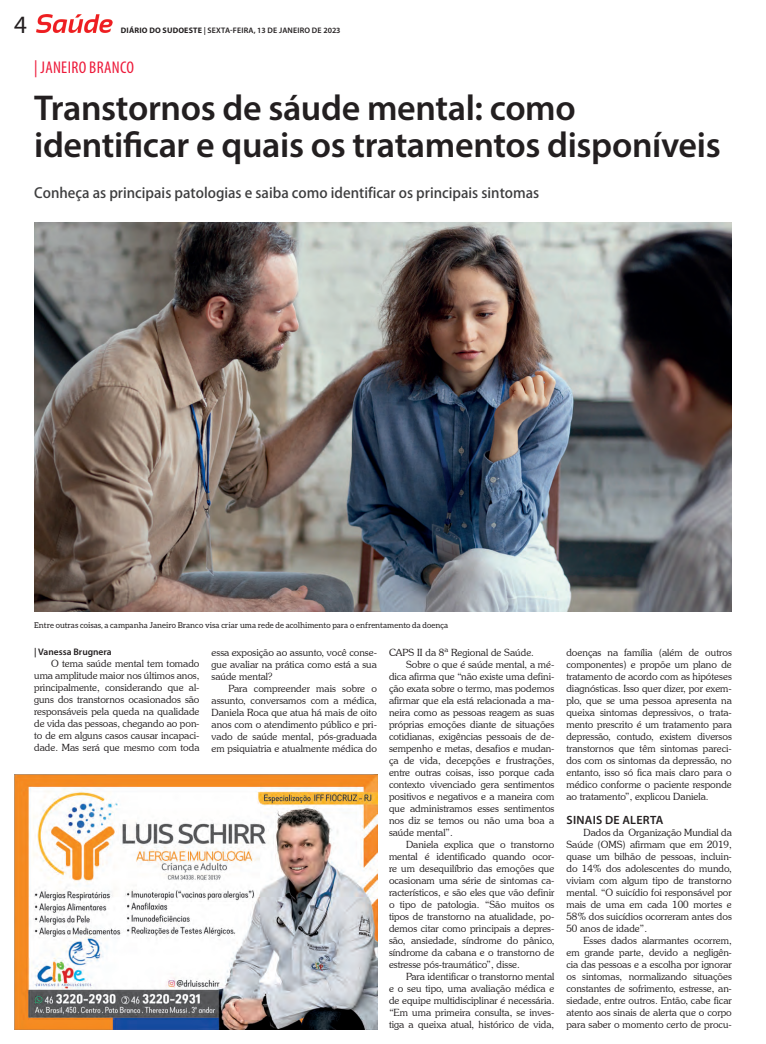
<style>
.page{position:relative;width:766px;height:1044px;background:#fff}
.page>*{position:absolute;margin:0;border:0;box-sizing:border-box;transform-origin:0 0}
.t1{font:600 36px/37px "Myriad Pro";letter-spacing:-.01em;color:#231f20}
.t2{font:25px "Myriad Pro";color:#231f20}
.t3{font:condensed 17px "Myriad Pro";letter-spacing:.02em;color:#ed1a3a}
.t4{font:500 14px "Koz Go Pro";color:#3e3e3f}
.t5{font:600 12px "Myriad Pro";letter-spacing:.02em;color:#231f20}
.t6{font:300 10px/12px "Souvenir IT Cby BT";color:#231f20;text-align:justify}
.t7{font:600 9.5px "Myriad Pro";color:#231f20}
.t8{font:8px "Aleo";color:#231f20}
.t9{font:600 8px "Myriad Pro";letter-spacing:.02em;color:#231f20}
.s1{font-weight:700}
</style>
<div class="page">
<img style="left:36px;top:14px;width:76px;height:19px">
<img style="left:14px;top:774px;width:363px;height:255px">
<img style="left:34px;top:223px;width:697px;height:388px">
<h2 class="t2" style="left:14px;top:9px;width:14px">4</h2>
<p class="t9" style="left:121px;top:25px;width:221px"><span class="s1">DIÁRIO DO SUDOESTE</span> | SEXTA-FEIRA, 13 DE JANEIRO DE 2023</p>
<h3 class="t3" style="left:34px;top:57px;width:101px">| JANEIRO BRANCO</h3>
<h1 class="t1" style="left:34px;top:89px;width:687px">Transtornos de sáude mental: como identificar e quais os tratamentos disponíveis</h1>
<h3 class="t4" style="left:34px;top:184px;width:506px">Conheça as principais patologias e saiba como identificar os principais sintomas</h3>
<p class="t8" style="left:34px;top:620px;width:415px">Entre outras coisas, a campanha Janeiro Branco visa criar uma rede de acolhimento para o enfrentamento da doença</p>
<p class="t7" style="left:34px;top:646px;width:79px">| Vanessa Brugnera</p>
<p class="t6" style="left:34px;top:657px;width:167px;text-indent:17px">O tema saúde mental tem tomado uma amplitude maior nos últimos anos, principalmente, considerando que al&shy;guns dos transtornos ocasionados são responsáveis pela queda na qualidade de vida das pessoas, chegando ao pon&shy;to de em alguns casos causar incapaci&shy;dade. Mas será que mesmo com toda</p>
<p class="t6" style="left:211px;top:646px;width:167px">essa exposição ao assunto, você conse&shy;gue avaliar na prática como está a sua saúde mental?</p>
<p class="t6" style="left:211px;top:682px;width:167px;text-indent:17px">Para compreender mais sobre o assunto, conversamos com a médica, Daniela Roca que atua há mais de oito anos com o atendimento público e pri&shy;vado de saúde mental, pós-graduada em psiquiatria e atualmente médica do</p>
<p class="t6" style="left:389px;top:646px;width:146px">CAPS II da 8ª Regional de Saúde.</p>
<p class="t6" style="left:406px;top:658px;width:150px">Sobre o que é saúde mental, a mé-</p>
<p class="t6" style="left:389px;top:670px;width:167px">dica afirma que “não existe uma defini-</p>
<p class="t6" style="left:389px;top:682px;width:167px">ção exata sobre o termo, mas podemos</p>
<p class="t6" style="left:389px;top:694px;width:167px">afirmar que ela está relacionada a ma-</p>
<p class="t6" style="left:389px;top:706px;width:167px">neira como as pessoas reagem as suas</p>
<p class="t6" style="left:389px;top:718px;width:167px">próprias emoções diante de situações</p>
<p class="t6" style="left:389px;top:730px;width:167px">cotidianas, exigências pessoais de de-</p>
<p class="t6" style="left:389px;top:742px;width:167px">sempenho e metas, desafios e mudan-</p>
<p class="t6" style="left:389px;top:754px;width:167px">ça de vida, decepções e frustrações,</p>
<p class="t6" style="left:389px;top:766px;width:167px">entre outras coisas, isso porque cada</p>
<p class="t6" style="left:389px;top:778px;width:167px">contexto vivenciado gera sentimentos</p>
<p class="t6" style="left:389px;top:790px;width:167px">positivos e negativos e a maneira com</p>
<p class="t6" style="left:389px;top:802px;width:167px">que administramos esses sentimentos</p>
<p class="t6" style="left:389px;top:814px;width:167px">nos diz se temos ou não uma boa a</p>
<p class="t6" style="left:389px;top:826px;width:65px">saúde mental”.</p>
<p class="t6" style="left:406px;top:838px;width:150px">Daniela explica que o transtorno</p>
<p class="t6" style="left:389px;top:850px;width:167px">mental é identificado quando ocor-</p>
<p class="t6" style="left:389px;top:862px;width:167px">re um desequilíbrio das emoções que</p>
<p class="t6" style="left:389px;top:874px;width:167px">ocasionam uma série de sintomas ca-</p>
<p class="t6" style="left:389px;top:886px;width:167px">racterísticos, e são eles que vão definir</p>
<p class="t6" style="left:389px;top:898px;width:167px">o tipo de patologia. “São muitos os</p>
<p class="t6" style="left:389px;top:910px;width:167px">tipos de transtorno na atualidade, po-</p>
<p class="t6" style="left:389px;top:922px;width:167px">demos citar como principais a depres-</p>
<p class="t6" style="left:389px;top:934px;width:167px">são, ansiedade, síndrome do pânico,</p>
<p class="t6" style="left:389px;top:946px;width:167px">síndrome da cabana e o transtorno de</p>
<p class="t6" style="left:389px;top:958px;width:132px">estresse pós-traumático”, disse.</p>
<p class="t6" style="left:406px;top:970px;width:150px">Para identificar o transtorno mental</p>
<p class="t6" style="left:389px;top:982px;width:167px">e o seu tipo, uma avaliação médica e</p>
<p class="t6" style="left:389px;top:994px;width:167px">de equipe multidisciplinar é necessária.</p>
<p class="t6" style="left:389px;top:1006px;width:167px">“Em uma primeira consulta, se inves-</p>
<p class="t6" style="left:389px;top:1018px;width:167px">tiga a queixa atual, histórico de vida,</p>
<p class="t6" style="left:566px;top:646px;width:167px">doenças na família (além de outros componentes) e propõe um plano de tratamento de acordo com as hipóteses diagnósticas. Isso quer dizer, por exem&shy;plo, que se uma pessoa apresenta na queixa sintomas depressivos, o trata&shy;mento prescrito é um tratamento para depressão, contudo, existem diversos transtornos que têm sintomas pareci&shy;dos com os sintomas da depressão, no entanto, isso só fica mais claro para o médico conforme o paciente responde ao tratamento”, explicou Daniela.</p>
<p class="t5" style="left:566px;top:812px;width:98px">SINAIS DE ALERTA</p>
<p class="t6" style="left:566px;top:826px;width:167px;text-indent:17px">Dados da Organização Mundial da Saúde (OMS) afirmam que em 2019, quase um bilhão de pessoas, incluin&shy;do 14% dos adolescentes do mundo, viviam com algum tipo de transtorno mental. “O suicídio foi responsável por mais de uma em cada 100 mortes e 58% dos suicídios ocorreram antes dos 50 anos de idade”.</p>
<p class="t6" style="left:566px;top:934px;width:167px;text-indent:17px">Esses dados alarmantes ocorrem, em grande parte, devido a negligên&shy;cia das pessoas e a escolha por ignorar os sintomas, normalizando situações constantes de sofrimento, estresse, an&shy;siedade, entre outros. Então, cabe ficar atento aos sinais de alerta que o corpo para saber o momento certo de procu-</p>
</div>
